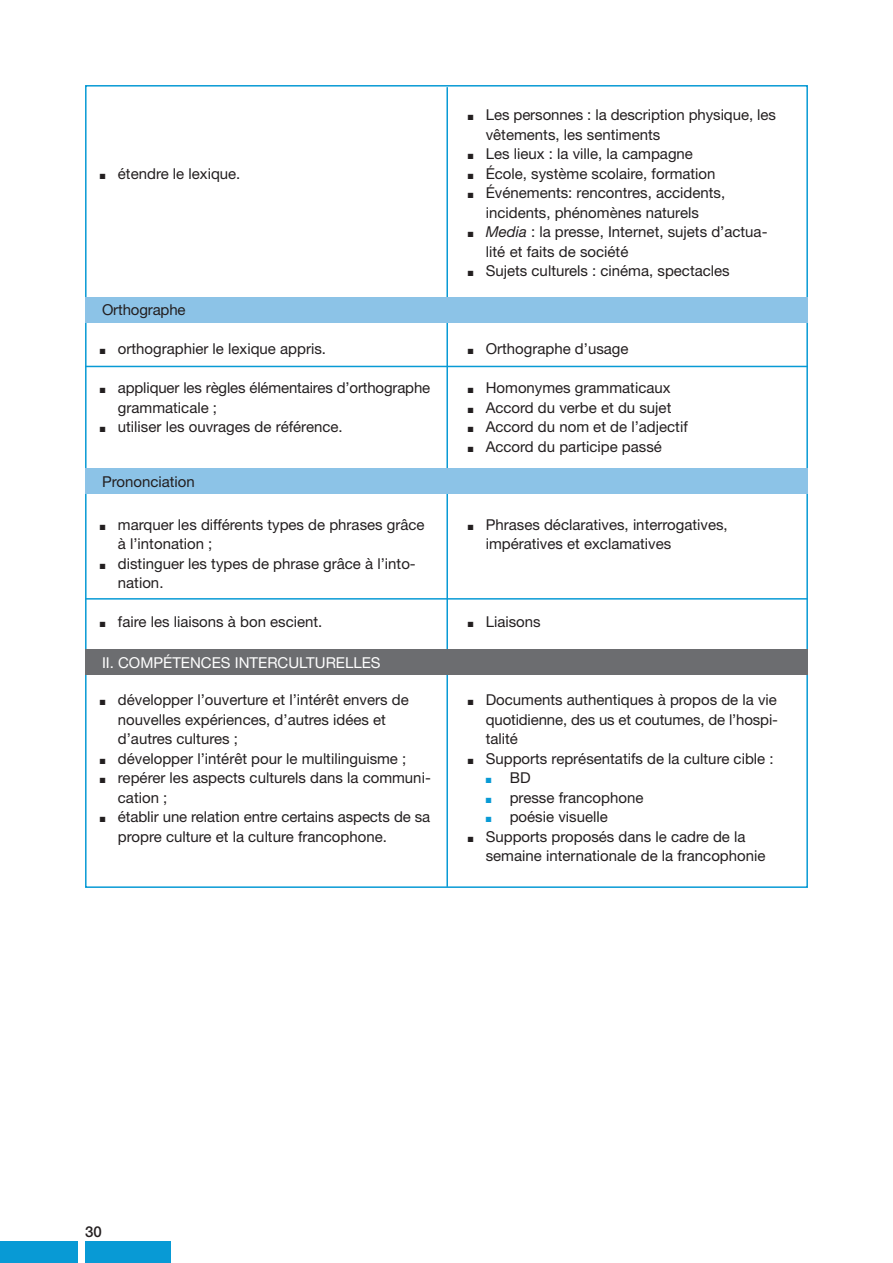
<style>
.page{position:relative;width:893px;height:1263px;background:#fff}
.page>*{position:absolute;margin:0;border:0;box-sizing:border-box;transform-origin:0 0}
.t1{font:15px/19.5px "Helvetica Neue";color:#231f20}
.t2{font:15px "Helvetica Neue";color:#fff}
.t3{font:500 15px "Helvetica Neue";color:#231f20}
.s1{font-style:italic}
.s2{color:#089ad5}
</style>
<div class="page">
<div style="left:85px;top:1242px;width:85px;height:21px;background:#089ad5"></div>
<div style="left:0;top:1242px;width:77px;height:21px;background:#089ad5"></div>
<hr style="left:446px;top:87px;width:2px;height:800px;background:#089ad5">
<hr style="left:85px;top:366px;width:723px;height:1px;background:#089ad5">
<hr style="left:85px;top:598px;width:723px;height:2px;background:#089ad5">
<div style="left:85px;top:468px;width:723px;height:26px;background:#8cc3e7"></div>
<div style="left:85px;top:297px;width:723px;height:25px;background:#8cc3e7"></div>
<div style="left:85px;top:649px;width:723px;height:26px;background:#6c6d70"></div>
<p class="t1" style="left:100px;top:163px;width:142px">■ étendre le lexique.</p>
<p class="t1" style="left:102px;top:300px;width:85px">Orthographe</p>
<p class="t1" style="left:100px;top:339px;width:228px">■ orthographier le lexique appris.</p>
<p class="t1" style="left:118px;top:378px;width:314px;text-indent:-18px">■ appliquer les règles élémentaires d’orthographe grammaticale ;</p>
<p class="t1" style="left:100px;top:417px;width:244px">■ utiliser les ouvrages de référence.</p>
<p class="t1" style="left:102px;top:471px;width:94px">Prononciation</p>
<p class="t1" style="left:118px;top:514px;width:308px;text-indent:-18px">■ marquer les différents types de phrases grâce à l’intonation ;</p>
<p class="t1" style="left:118px;top:553px;width:299px;text-indent:-18px">■ distinguer les types de phrase grâce à l’into&shy;nation.</p>
<p class="t1" style="left:100px;top:612px;width:224px">■ faire les liaisons à bon escient.</p>
<p class="t2" style="left:102px;top:653px;width:280px">II. COMPÉTENCES INTERCULTURELLES</p>
<p class="t1" style="left:118px;top:690px;width:292px;text-indent:-18px">■ développer l’ouverture et l’intérêt envers de nouvelles expériences, d’autres idées et d’autres cultures ;</p>
<p class="t1" style="left:100px;top:748px;width:308px">■ développer l’intérêt pour le multilinguisme ;</p>
<p class="t1" style="left:118px;top:768px;width:314px;text-indent:-18px">■ repérer les aspects culturels dans la communi&shy;cation ;</p>
<p class="t1" style="left:118px;top:807px;width:314px;text-indent:-18px">■ établir une relation entre certains aspects de sa propre culture et la culture francophone.</p>
<p class="t1" style="left:486px;top:105px;width:292px;text-indent:-18px">■ Les personnes : la description physique, les vêtements, les sentiments</p>
<p class="t1" style="left:468px;top:144px;width:227px">■ Les lieux : la ville, la campagne</p>
<p class="t1" style="left:468px;top:163px;width:249px">■ École, système scolaire, formation</p>
<p class="t1" style="left:468px;top:183px;width:259px;text-align:center">■ Événements: rencontres, accidents, incidents, phénomènes naturels</p>
<p class="t1" style="left:486px;top:222px;width:283px;text-indent:-18px">■ <span class="s1">Media</span> : la presse, Internet, sujets d’actua&shy;lité et faits de société</p>
<p class="t1" style="left:468px;top:261px;width:263px">■ Sujets culturels : cinéma, spectacles</p>
<p class="t1" style="left:468px;top:339px;width:162px">■ Orthographe d’usage</p>
<p class="t1" style="left:468px;top:378px;width:204px">■ Homonymes grammaticaux</p>
<p class="t1" style="left:468px;top:397px;width:205px">■ Accord du verbe et du sujet</p>
<p class="t1" style="left:468px;top:417px;width:222px">■ Accord du nom et de l’adjectif</p>
<p class="t1" style="left:468px;top:436px;width:196px">■ Accord du participe passé</p>
<p class="t1" style="left:486px;top:514px;width:243px;text-indent:-18px">■ Phrases déclaratives, interrogatives, impératives et exclamatives</p>
<p class="t1" style="left:468px;top:612px;width:75px">■ Liaisons</p>
<p class="t1" style="left:486px;top:690px;width:294px;text-align:justify;text-indent:-18px">■ Documents authentiques à propos de la vie quotidienne, des us et coutumes, de l’hospi&shy;talité</p>
<p class="t1" style="left:468px;top:748px;width:307px">■ Supports représentatifs de la culture cible :</p>
<p class="t1" style="left:486px;top:768px;width:46px"><span class="s2">■</span> BD</p>
<p class="t1" style="left:486px;top:787px;width:159px"><span class="s2">■</span> presse francophone</p>
<p class="t1" style="left:486px;top:807px;width:124px"><span class="s2">■</span> poésie visuelle</p>
<p class="t1" style="left:486px;top:826px;width:281px;text-indent:-18px">■ Supports proposés dans le cadre de la semaine internationale de la francophonie</p>
<p class="t3" style="left:85px;top:1222px;width:18px">30</p>
</div>
